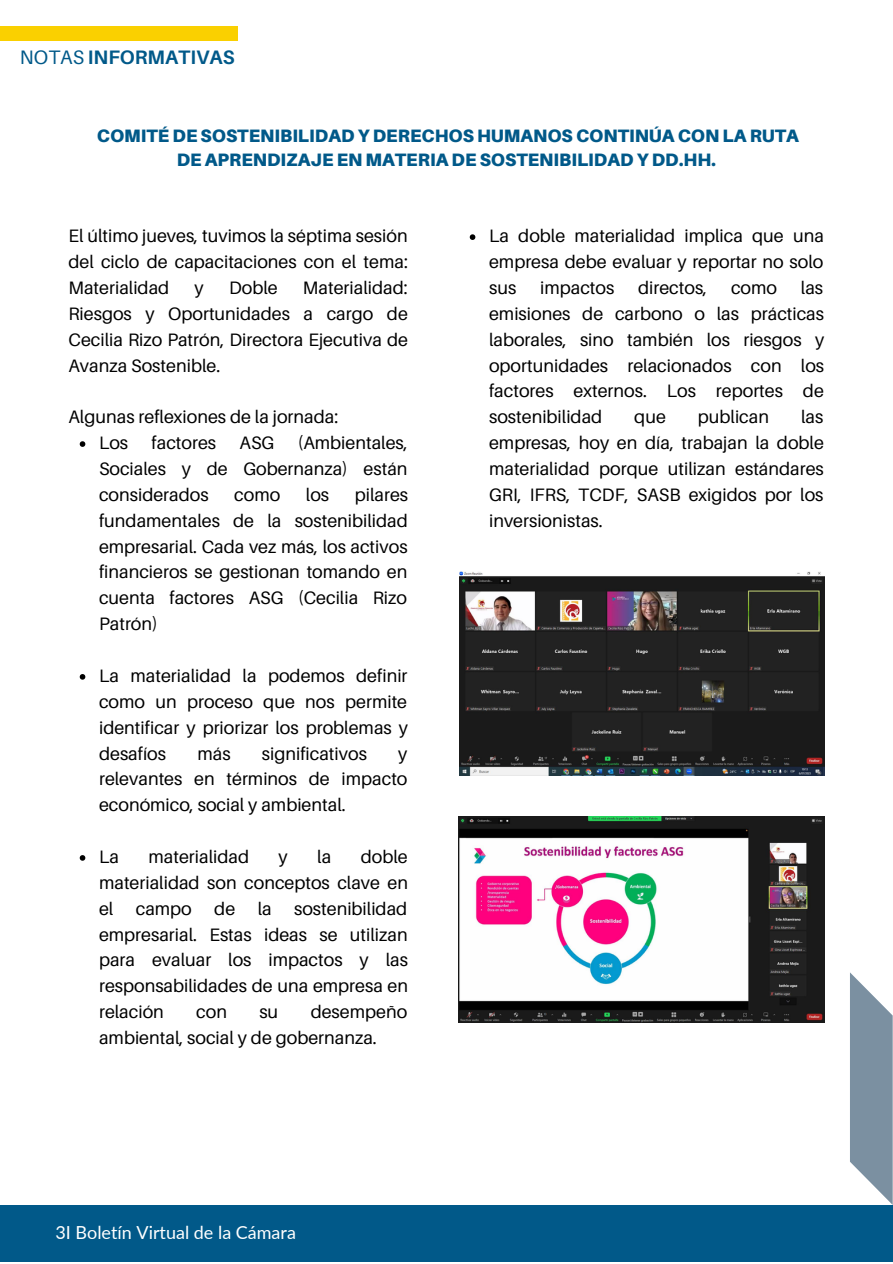
<style>
.page{position:relative;width:893px;height:1264px;background:#fff}
.page>*{position:absolute;margin:0;border:0;box-sizing:border-box;transform-origin:0 0}
.t1{font:700 19.5px "Aileron";color:#015989}
.t2{font:18px/25.8px "Aileron";color:#000;text-align:justify}
.t3{font:900 18px/24.8px "Aileron";color:#015989;text-align:center}
.t4{font:18px "Lato";color:#fff}
.s1{font-weight:400}
</style>
<div class="page">
<div style="left:0;top:27px;width:237px;height:13px;background:#fad000"></div>
<div style="left:0;top:1205px;width:892px;height:56px;background:#015989"></div>
<svg style="left:850px;top:972px;width:42px;height:232px"></svg>
<img style="left:459px;top:571px;width:365px;height:205px">
<img style="left:458px;top:816px;width:366px;height:206px">
<svg style="left:80px;top:441px;width:5px;height:6px"></svg>
<svg style="left:80px;top:674px;width:5px;height:5px"></svg>
<svg style="left:80px;top:855px;width:5px;height:5px"></svg>
<svg style="left:469px;top:234px;width:6px;height:6px"></svg>
<p class="t1" style="left:20px;top:45px;width:216px"><span class="s1">NOTAS</span> INFORMATIVAS</p>
<p class="t3" style="left:97px;top:122px;width:703px">COMITÉ DE SOSTENIBILIDAD Y DERECHOS HUMANOS CONTINÚA CON LA RUTA<br>DE APRENDIZAJE EN MATERIA DE SOSTENIBILIDAD Y DD.HH.</p>
<p class="t2" style="left:68px;top:223px;width:341px">El último jueves, tuvimos la séptima sesión del ciclo de capacitaciones con el tema:<br>Materialidad</p>
<p class="t2" style="left:68px;top:274px;width:341px;text-indent:234px">Materialidad:<br>Riesgos y Oportunidades a cargo de Cecilia Rizo Patrón, Directora Ejecutiva de Avanza Sostenible.</p>
<p class="t2" style="left:68px;top:403px;width:271px">Algunas reflexiones de la jornada:</p>
<p class="t2" style="left:194px;top:274px;width:11px">y</p>
<p class="t2" style="left:229px;top:274px;width:50px">Doble</p>
<p class="t2" style="left:99px;top:429px;width:310px;text-indent:199px">(Ambientales, Sociales y de Gobernanza) están considerados</p>
<p class="t2" style="left:99px;top:429px;width:31px">Los</p>
<p class="t2" style="left:152px;top:429px;width:66px">factores</p>
<p class="t2" style="left:239px;top:429px;width:36px">ASG</p>
<p class="t2" style="left:99px;top:481px;width:310px;text-indent:256px">pilares fundamentales de la sostenibilidad empresarial. Cada vez más, los activos financieros se gestionan tomando en cuenta factores ASG (Cecilia Rizo Patrón)</p>
<p class="t2" style="left:99px;top:662px;width:310px">La materialidad la podemos definir como un proceso que nos permite identificar y priorizar los problemas y desafíos</p>
<p class="t2" style="left:234px;top:481px;width:47px">como</p>
<p class="t2" style="left:306px;top:481px;width:25px">los</p>
<p class="t2" style="left:197px;top:740px;width:35px">más</p>
<p class="t2" style="left:262px;top:740px;width:107px">significativos</p>
<p class="t2" style="left:99px;top:740px;width:310px;text-indent:299px">y relevantes en términos de impacto económico, social y ambiental.</p>
<p class="t2" style="left:99px;top:843px;width:21px">La</p>
<p class="t2" style="left:148px;top:843px;width:102px">materialidad</p>
<p class="t2" style="left:278px;top:843px;width:11px">y</p>
<p class="t2" style="left:317px;top:843px;width:15px">la</p>
<p class="t2" style="left:99px;top:843px;width:310px;text-indent:262px">doble materialidad son conceptos clave en el campo de la sostenibilidad empresarial. Estas ideas se utilizan para evaluar los impactos y las responsabilidades de una empresa en relación</p>
<p class="t2" style="left:99px;top:998px;width:310px;text-indent:212px">desempeño ambiental, social y de gobernanza.</p>
<p class="t2" style="left:196px;top:998px;width:32px">con</p>
<p class="t2" style="left:259px;top:998px;width:20px">su</p>
<p class="t4" style="left:55px;top:1221px;width:242px">3I Boletín Virtual de la Cámara</p>
<p class="t2" style="left:489px;top:223px;width:336px">La doble materialidad implica que una empresa debe evaluar y reportar no solo sus</p>
<p class="t2" style="left:489px;top:274px;width:336px;text-indent:312px">las emisiones de carbono o las prácticas laborales, sino también los riesgos y oportunidades relacionados con los factores externos. Los reportes de sostenibilidad</p>
<p class="t2" style="left:540px;top:274px;width:76px">impactos</p>
<p class="t2" style="left:638px;top:274px;width:71px">directos,</p>
<p class="t2" style="left:731px;top:274px;width:47px">como</p>
<p class="t2" style="left:489px;top:403px;width:336px;text-indent:312px">las empresas, hoy en día, trabajan la doble materialidad porque utilizan estándares GRI, IFRS, TCDF, SASB exigidos por los inversionistas.</p>
<p class="t2" style="left:634px;top:403px;width:33px">que</p>
<p class="t2" style="left:697px;top:403px;width:73px">publican</p>
</div>
